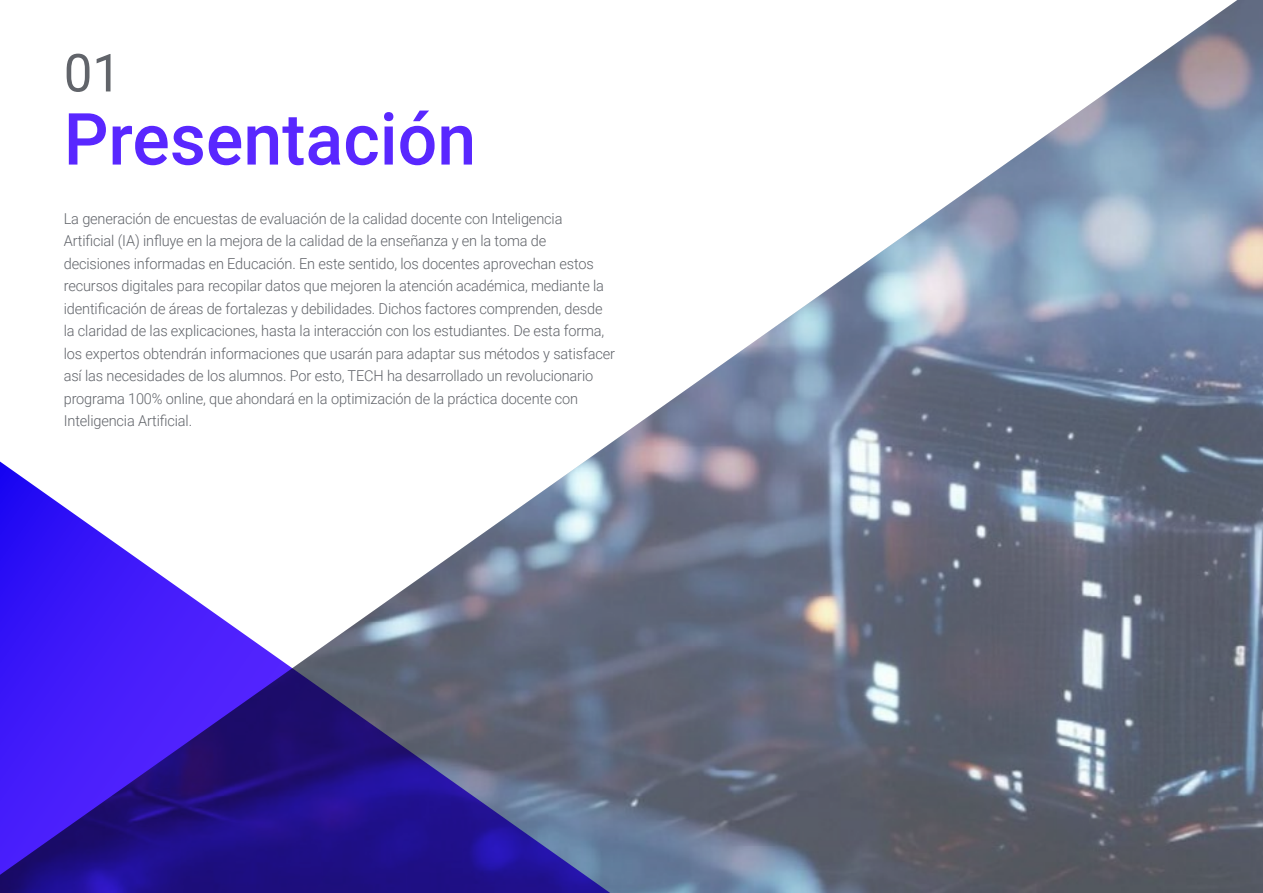
<style>
.page{position:relative;width:1263px;height:893px;background:#fff}
.page>*{position:absolute;margin:0;border:0;box-sizing:border-box;transform-origin:0 0}
.t1{font:500 72px "Roboto";color:#5927ff}
.t2{font:52.5px "Roboto";color:#61646a}
.t3{font:300 15px/22.5px "Roboto";letter-spacing:-.01em;color:#61646a}
</style>
<div class="page">
<img style="left:606px;top:0;width:657px;height:893px">
<svg style="left:0;top:446px;width:640px;height:447px"></svg>
<h2 class="t2" style="left:64px;top:36px;width:59px">01</h2>
<h1 class="t1" style="left:64px;top:89px;width:414px">Presentación</h1>
<p class="t3" style="left:64px;top:207px;width:553px">La generación de encuestas de evaluación de la calidad docente con Inteligencia Artificial (IA) influye en la mejora de la calidad de la enseñanza y en la toma de decisiones informadas en Educación. En este sentido, los docentes aprovechan estos recursos digitales para recopilar datos que mejoren la atención académica, mediante la identificación de áreas de fortalezas y debilidades. Dichos factores comprenden, desde la claridad de las explicaciones, hasta la interacción con los estudiantes. De esta forma, los expertos obtendrán informaciones que usarán para adaptar sus métodos y satisfacer así las necesidades de los alumnos. Por esto, TECH ha desarrollado un revolucionario programa 100% online, que ahondará en la optimización de la práctica docente con Inteligencia Artificial.</p>
</div>
